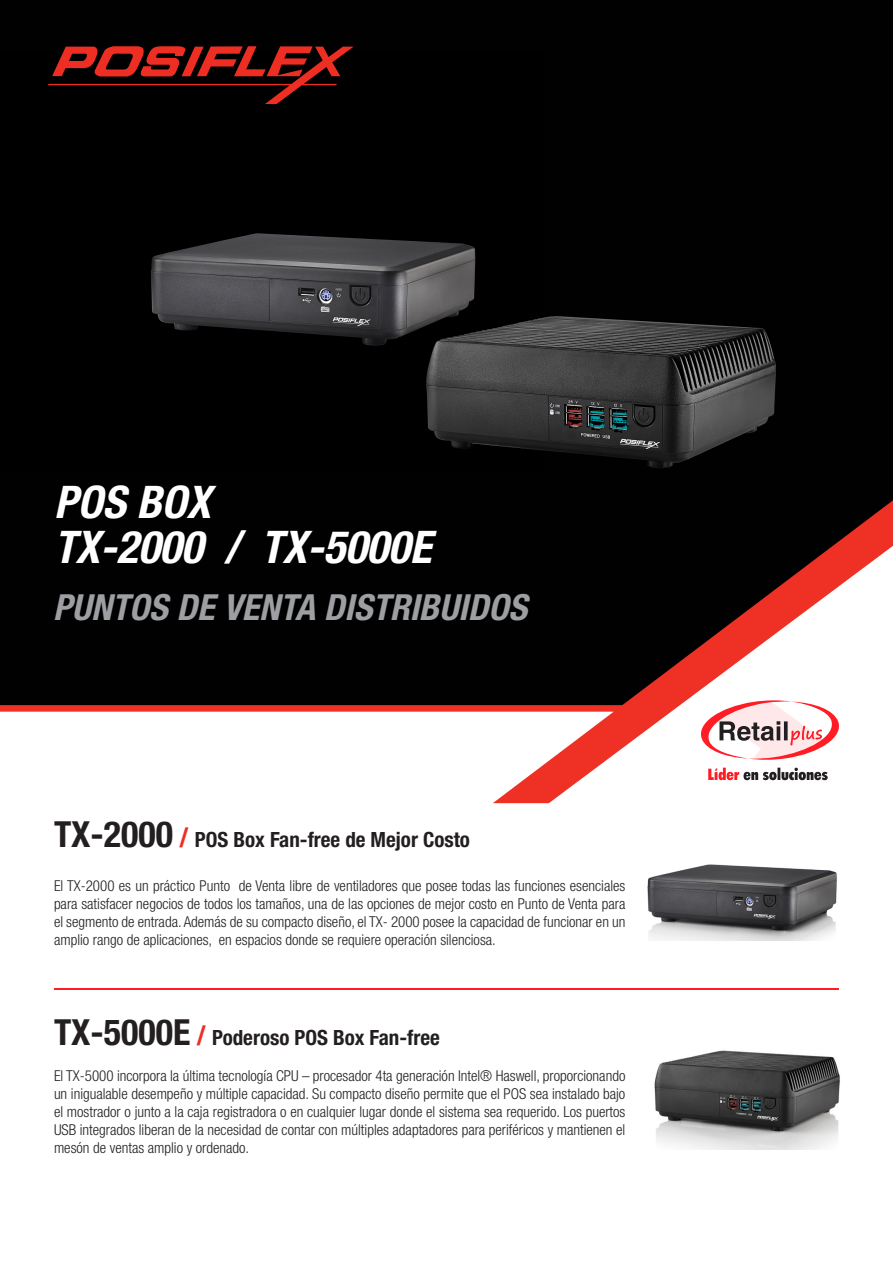
<style>
.page{position:relative;width:893px;height:1263px;background:#fff}
.page>*{position:absolute;margin:0;border:0;box-sizing:border-box;transform-origin:0 0}
.t1{font:italic 700 condensed 45px "Helvetica Neue LT Std";color:#fff}
.t2{font:italic 700 condensed 36px "Helvetica Neue LT Std";color:#9d9fa2}
.t3{font:700 condensed 21px "Helvetica Neue LT Std";color:#231f20}
.t4{font:300 condensed 15px/18px "Helvetica Neue LT Std";color:#231f20;text-align:justify}
.s1{font-size:36px}
.s2{font-size:27px;color:#ee2e22}
</style>
<div class="page">
<img style="left:0;top:0;width:893px;height:500px">
<svg style="left:0;top:500px;width:893px;height:303px;fill:#010101"></svg>
<svg style="left:48px;top:46px;width:306px;height:58px"></svg>
<svg style="left:696px;top:695px;width:156px;height:85px"></svg>
<hr style="left:54px;top:988px;width:785px;height:1px;background:#ff1c24">
<img style="left:647px;top:864px;width:190px;height:76px">
<img style="left:654px;top:1050px;width:186px;height:99px">
<p class="t1" style="left:54px;top:475px;width:158px">POS BOX</p>
<p class="t1" style="left:54px;top:520px;width:379px">TX-2000 / TX-5000E</p>
<p class="t2" style="left:53px;top:585px;width:475px">PUNTOS DE VENTA DISTRIBUIDOS</p>
<p class="t3" style="left:54px;top:827px;width:418px"><span class="s1">TX-2000</span> <span class="s2">/</span> POS Box Fan-free de Mejor Costo</p>
<p class="t4" style="left:54px;top:876px;width:573px">El TX-2000 es un práctico Punto de Venta libre de ventiladores que posee todas las funciones esenciales para satisfacer negocios de todos los tamaños, una de las opciones de mejor costo en Punto de Venta para el segmento de entrada. Además de su compacto diseño, el TX- 2000 posee la capacidad de funcionar en un amplio rango de aplicaciones, en espacios donde se requiere operación silenciosa.</p>
<p class="t3" style="left:54px;top:1025px;width:387px"><span class="s1">TX-5000E</span> <span class="s2">/</span> Poderoso POS Box Fan-free</p>
<p class="t4" style="left:54px;top:1067px;width:573px">El TX-5000 incorpora la última tecnología CPU – procesador 4ta generación Intel® Haswell, proporcionando un inigualable desempeño y múltiple capacidad. Su compacto diseño permite que el POS sea instalado bajo el mostrador o junto a la caja registradora o en cualquier lugar donde el sistema sea requerido. Los puertos USB integrados liberan de la necesidad de contar con múltiples adaptadores para periféricos y mantienen el mesón de ventas amplio y ordenado.</p>
</div>
